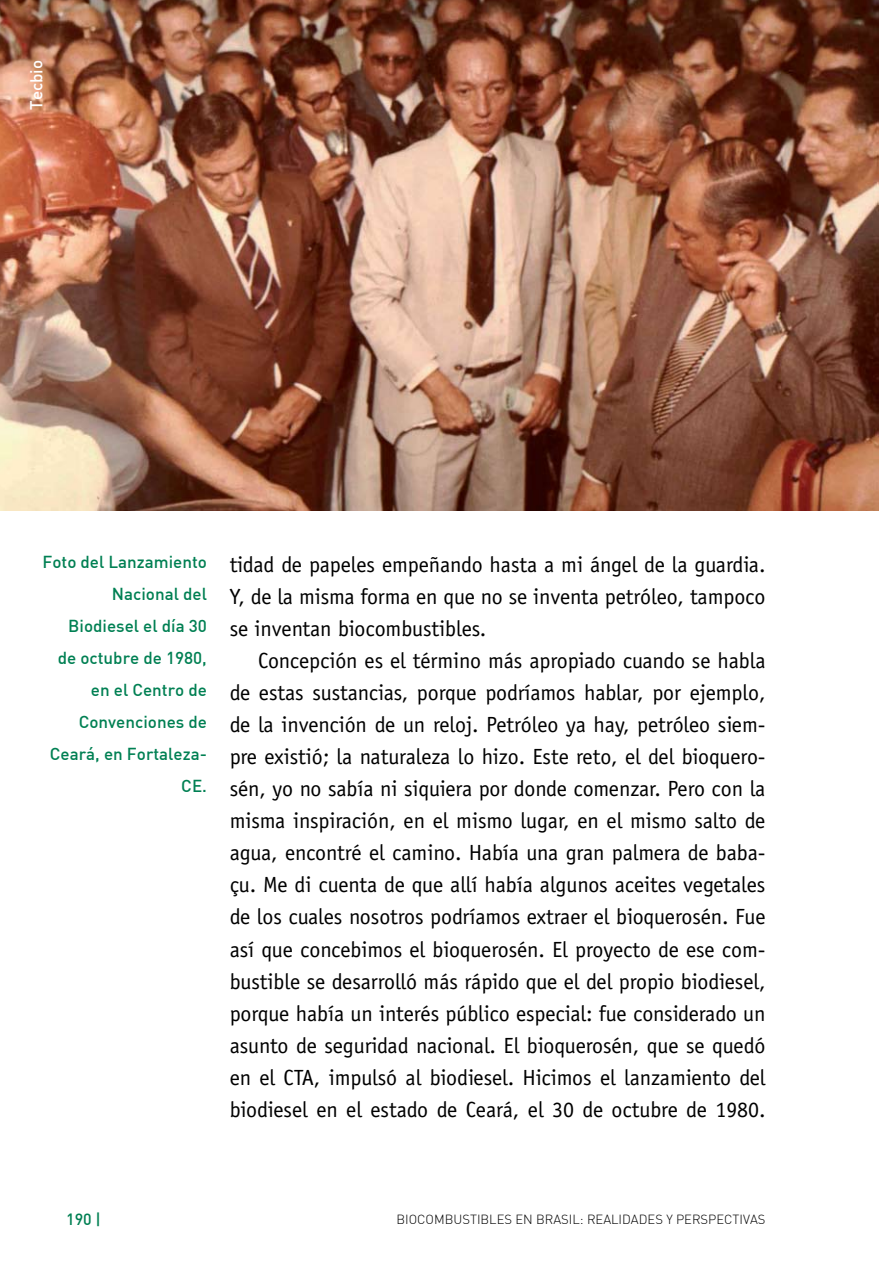
<style>
.page{position:relative;width:879px;height:1276px;background:#fff}
.page>*{position:absolute;margin:0;border:0;box-sizing:border-box;transform-origin:0 0}
.t1{font:22px/32px "Officina Sans";letter-spacing:-.005em;color:#000;text-align:justify}
.t2{font:500 17px/32px "DIN";color:#008053;text-align:right}
.t3{font:500 17px "DIN";color:#fff}
.t4{font:500 16px "DIN";color:#008053}
.t5{font:300 13px "DIN";color:#000}
</style>
<div class="page">
<img style="left:0;top:0;width:878px;height:510px">
<p class="t3" style="left:25px;top:110px;width:51px;rotate:-90deg">Tecbio</p>
<p class="t2" style="left:43px;top:545px;width:166px">Foto del Lanzamiento<br>Nacional del<br>Biodiesel el día 30<br>de octubre de 1980, en el Centro de<br>Convenciones de<br>Ceará, en Fortaleza-<br>CE.</p>
<p class="t1" style="left:230px;top:549px;width:537px">tidad de papeles empeñando hasta a mi ángel de la guardia.<br>Y, de la misma forma en que no se inventa petróleo, tampoco se inventan biocombustibles.</p>
<p class="t1" style="left:230px;top:645px;width:537px;text-indent:28px">Concepción es el término más apropiado cuando se habla de estas sustancias, porque podríamos hablar, por ejemplo, de la invención de un reloj. Petróleo ya hay, petróleo siem&shy;pre existió; la naturaleza lo hizo. Este reto, el del bioquero&shy;sén, yo no sabía ni siquiera por donde comenzar. Pero con la misma inspiración, en el mismo lugar, en el mismo salto de agua, encontré el camino. Había una gran palmera de baba&shy;çu. Me di cuenta de que allí había algunos aceites vegetales de los cuales nosotros podríamos extraer el bioquerosén. Fue así que concebimos el bioquerosén. El proyecto de ese com&shy;bustible se desarrolló más rápido que el del propio biodiesel, porque había un interés público especial: fue considerado un asunto de seguridad nacional. El bioquerosén, que se quedó en el CTA, impulsó al biodiesel. Hicimos el lanzamiento del biodiesel en el estado de Ceará, el 30 de octubre de 1980.</p>
<p class="t4" style="left:66px;top:1209px;width:36px">190 |</p>
<p class="t5" style="left:396px;top:1211px;width:18px">BIOCOMBUSTIBLES</p>
<p class="t5" style="left:515px;top:1211px;width:38px">EN BRASIL</p>
<p class="t5" style="left:580px;top:1211px;width:24px">: REALIDADES</p>
<p class="t5" style="left:666px;top:1211px;width:19px">Y PERSPECTIVAS</p>
</div>
